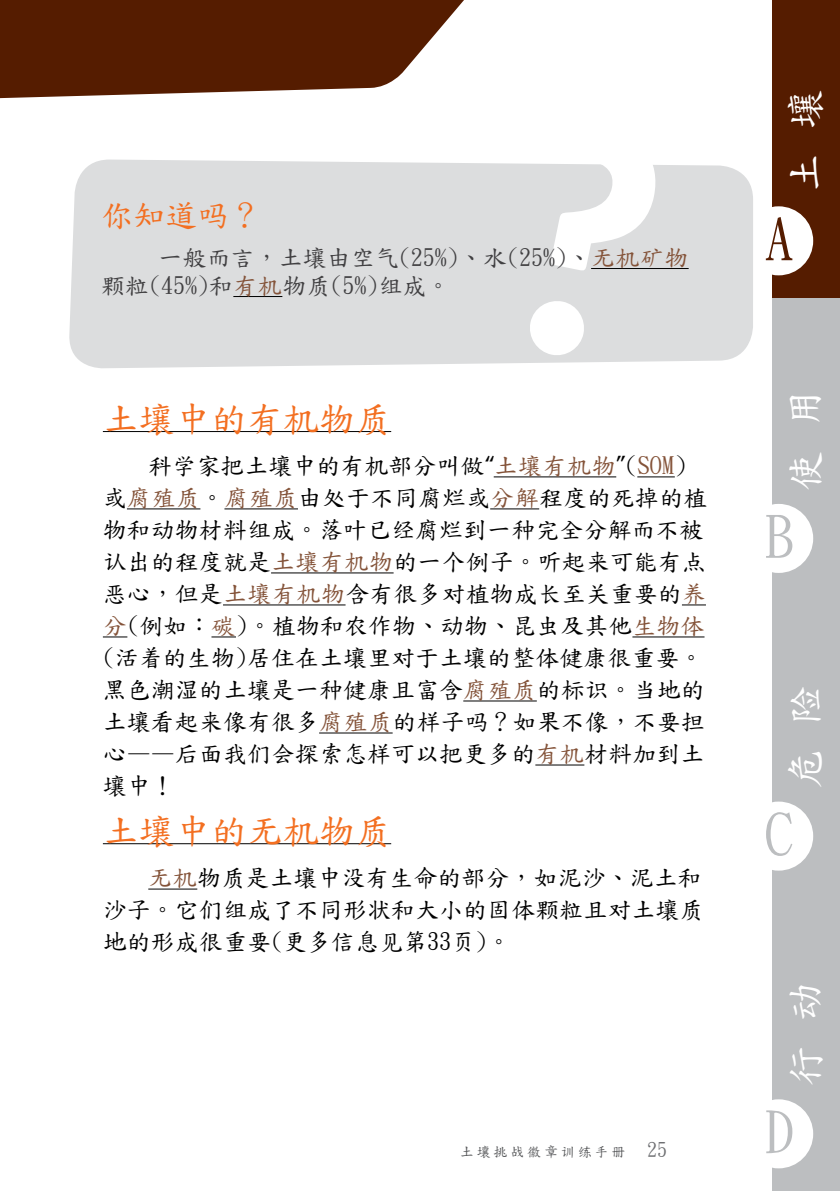
<style>
.page{position:relative;width:840px;height:1191px;background:#fff}
.page>*{position:absolute;margin:0;border:0;box-sizing:border-box;transform-origin:0 0}
.t1{font:58px "DF Kai Shu SB Estd BF";color:#bcbec0}
.t2{font:58px "DF Kai Shu SB Estd BF";color:#551c00}
.t3{font:40px "DF Kai Shu SB Estd BF";color:#fff}
.t4{font:36px "DF Kai Shu SB Estd BF";color:#f36f21}
.t5{font:32px "DF Kai Shu SB Estd BF";color:#f36f21}
.t6{font:24px/32px "DF Kai Shu SB Estd BF";color:#000}
.t7{font:24px/28px "DF Kai Shu SB Estd BF";color:#414042}
.t8{font:20px "DF Kai Shu SB Estd BF";color:#6d6e71}
.t9{font:14px "DF Kai Shu SB Estd BF";letter-spacing:.2em;color:#58595b}
.s1{color:#845339}
.s2{font-family:"Officina Sans Std"}
</style>
<div class="page">
<svg style="left:0;top:0;width:464px;height:99px;background:#6d3c24"></svg>
<div style="left:771px;top:0;width:68px;height:298px;background:#551c00"></div>
<div style="left:771px;top:298px;width:68px;height:297px;background:#bcbec0"></div>
<div style="left:771px;top:595px;width:68px;height:298px;background:#bcbec0"></div>
<div style="left:771px;top:893px;width:68px;height:298px;background:#bcbec0"></div>
<div style="left:743px;top:206px;width:69px;height:69px;background:#fff;border-radius:50%"></div>
<div style="left:743px;top:504px;width:69px;height:69px;background:#fff;border-radius:50%"></div>
<div style="left:743px;top:801px;width:69px;height:69px;background:#fff;border-radius:50%"></div>
<div style="left:743px;top:1099px;width:69px;height:69px;background:#fff;border-radius:50%"></div>
<div style="left:69px;top:159px;width:683px;height:210px;background:#dcddde"></div>
<hr style="left:103px;top:431px;width:288px;height:1px;background:#000">
<hr style="left:493px;top:476px;width:123px;height:1px;background:#000">
<hr style="left:637px;top:476px;width:37px;height:1px;background:#000">
<hr style="left:127px;top:508px;width:73px;height:1px;background:#000">
<hr style="left:224px;top:508px;width:74px;height:1px;background:#000">
<hr style="left:490px;top:508px;width:49px;height:1px;background:#000">
<hr style="left:271px;top:572px;width:122px;height:1px;background:#000">
<hr style="left:223px;top:604px;width:122px;height:1px;background:#000">
<svg style="left:682px;top:604px;width:23px;height:1px"></svg>
<svg style="left:103px;top:636px;width:24px;height:1px"></svg>
<svg style="left:211px;top:636px;width:25px;height:1px"></svg>
<hr style="left:632px;top:636px;width:72px;height:1px;background:#000">
<hr style="left:463px;top:700px;width:73px;height:1px;background:#000">
<hr style="left:319px;top:732px;width:73px;height:1px;background:#000">
<hr style="left:535px;top:764px;width:49px;height:1px;background:#000">
<hr style="left:103px;top:843px;width:288px;height:1px;background:#000">
<hr style="left:148px;top:888px;width:49px;height:1px;background:#000">
<hr style="left:590px;top:268px;width:98px;height:1px;background:#000">
<hr style="left:233px;top:296px;width:49px;height:1px;background:#000">
<div style="left:499px;top:159px;width:166px;height:209px;background:#dcddde"></div>
<h3 class="t5" style="left:101px;top:199px;width:162px">你知道吗？</h3>
<p class="t7" style="left:101px;top:243px;width:588px;text-indent:57px">一般而言，土壤由空气(25%)、水(25%)、<span class="s1">无机矿物</span>颗粒(45%)和<span class="s1">有机</span>物质(5%)组成。</p>
<h3 class="t4" style="left:103px;top:401px;width:290px">土壤中的有机物质</h3>
<p class="t6" style="left:103px;top:450px;width:616px;text-indent:45px">科学家把土壤中的有机部分叫做<span class="s2">“</span><span class="s1">土壤有机物</span><span class="s2">”</span>(<span class="s1">SOM</span>)<br>或<span class="s1">腐殖质</span>。<span class="s1">腐殖质</span>由处于不同腐烂或<span class="s1">分解</span>程度的死掉的植物和动物材料组成。落叶已经腐烂到一种完全分解而不被认出的程度就是<span class="s1">土壤有机物</span>的一个例子。听起来可能有点恶心，但是<span class="s1">土壤有机物</span>含有很多对植物成长至关重要的<span class="s1">养分</span>(例如：<span class="s1">碳</span>)。植物和农作物、动物、昆虫及其他<span class="s1">生物体</span>(活着的生物)居住在土壤里对于土壤的整体健康很重要。黑色潮湿的土壤是一种健康且富含<span class="s1">腐殖质</span>的标识。当地的土壤看起来像有很多<span class="s1">腐殖质</span>的样子吗？如果不像，不要担心——后面我们会探索怎样可以把更多的<span class="s1">有机</span>材料加到土壤中！</p>
<h3 class="t4" style="left:103px;top:813px;width:290px">土壤中的无机物质</h3>
<p class="t6" style="left:103px;top:862px;width:602px;text-align:justify;text-indent:45px"><span class="s1">无机</span>物质是土壤中没有生命的部分，如泥沙、泥土和沙子。它们组成了不同形状和大小的固体颗粒且对土壤质地的形成很重要(更多信息见第33页)。</p>
<p class="t9" style="left:459px;top:1144px;width:167px">土壤挑战徽章训练手册</p>
<p class="t8" style="left:646px;top:1140px;width:21px">25</p>
<h2 class="t3" style="left:784px;top:193px;width:116px;rotate:-90deg">土 壤</h2>
<h1 class="t2" style="left:764px;top:211px;width:31px">a</h1>
<h2 class="t3" style="left:784px;top:491px;width:119px;rotate:-90deg">使 用</h2>
<h1 class="t1" style="left:764px;top:509px;width:31px">b</h1>
<h2 class="t3" style="left:784px;top:788px;width:105px;rotate:-90deg">危 险</h2>
<h1 class="t1" style="left:764px;top:806px;width:31px">c</h1>
<h2 class="t3" style="left:784px;top:1086px;width:105px;rotate:-90deg">行 动</h2>
<h1 class="t1" style="left:764px;top:1104px;width:31px">d</h1>
</div>
